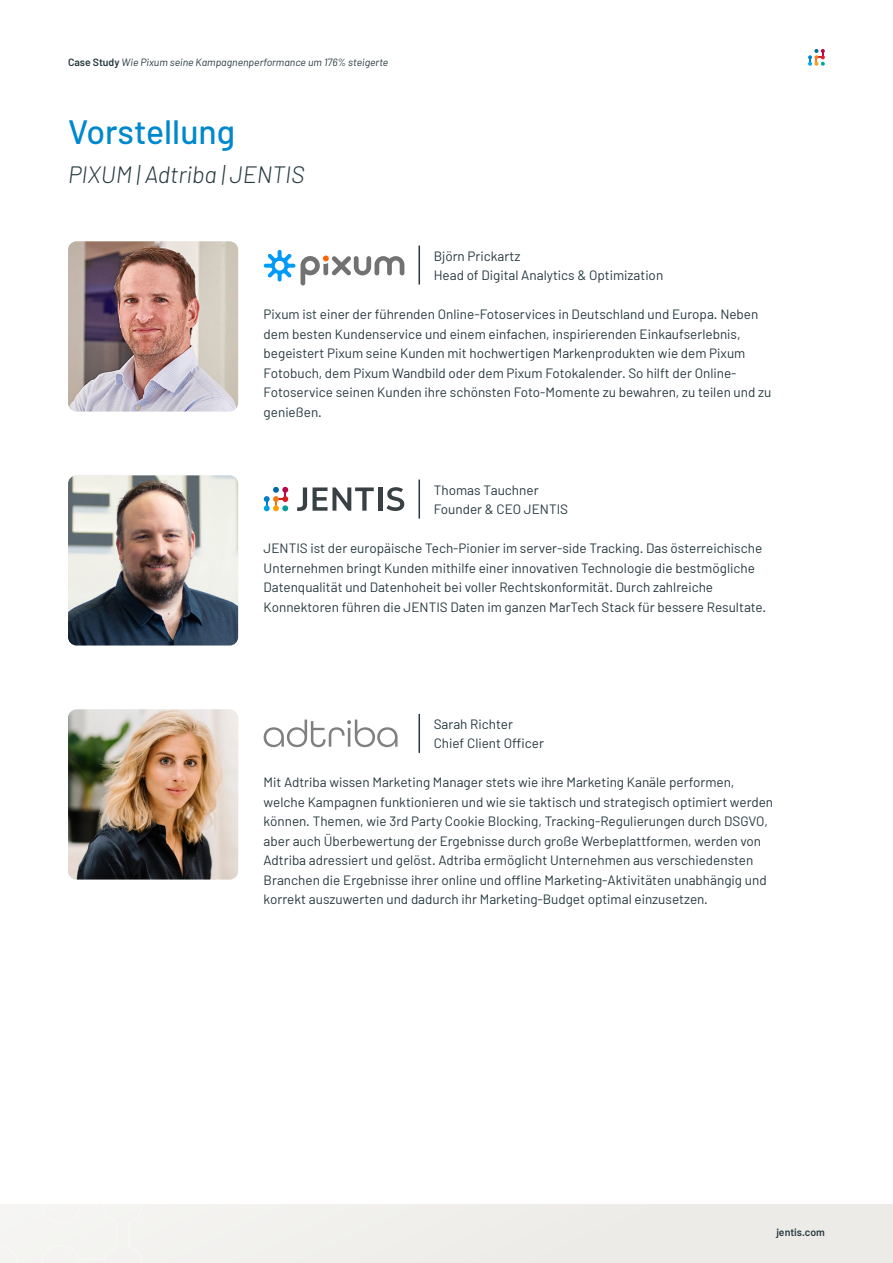
<style>
.page{position:relative;width:893px;height:1263px;background:#fff}
.page>*{position:absolute;margin:0;border:0;box-sizing:border-box;transform-origin:0 0}
.t1{font:500 33.75px "Barlow";color:#0088ce}
.Copytext{font:italic 300 23.7px "Barlow";color:#27393f}
.Copytext-2{font:13.5px "Barlow";color:#27393f}
.t2{font:italic 10.5px "Barlow";color:#27393f}
.t3{font:600 10.5px "Barlow";color:#27393f}
.s1{font-weight:600;font-style:normal}
</style>
<div class="page">
<div style="left:0;top:1205px;width:893px;height:58px;background:#eeede9"></div>
<svg style="left:808px;top:49px;width:17px;height:17px"></svg>
<svg style="left:0;top:1245px;width:18px;height:18px"></svg>
<svg style="left:40px;top:1205px;width:103px;height:58px"></svg>
<img style="left:68px;top:241px;width:170px;height:170px">
<img style="left:68px;top:475px;width:170px;height:170px">
<img style="left:68px;top:709px;width:170px;height:170px">
<svg style="left:264px;top:719px;width:133px;height:28px"></svg>
<svg style="left:297px;top:487px;width:10px;height:24px"></svg>
<svg style="left:313px;top:487px;width:61px;height:24px"></svg>
<hr style="left:378px;top:487px;width:4px;height:24px;background:#384044">
<svg style="left:386px;top:487px;width:18px;height:24px"></svg>
<svg style="left:264px;top:487px;width:24px;height:24px"></svg>
<svg style="left:264px;top:250px;width:140px;height:35px"></svg>
<hr style="left:418px;top:246px;width:2px;height:39px;background:#27393f">
<hr style="left:418px;top:480px;width:2px;height:39px;background:#27393f">
<hr style="left:418px;top:714px;width:2px;height:39px;background:#27393f">
<p class="t2" style="left:68px;top:56px;width:322px"><span class="s1">Case Study</span> Wie Pixum seine Kampagnenperformance um 176% steigerte</p>
<h1 class="t1" style="left:68px;top:111px;width:169px">Vorstellung</h1>
<p class="Copytext" style="left:68px;top:160px;width:238px">PIXUM | Adtriba | JENTIS</p>
<p class="Copytext-2" style="left:434px;top:248px;width:88px">Björn Prickartz</p>
<p class="Copytext-2" style="left:434px;top:267px;width:231px">Head of Digital Analytics &amp; Optimization</p>
<p class="Copytext-2" style="left:264px;top:306px;width:496px">Pixum ist einer der führenden Online-Fotoservices in Deutschland und Europa. Neben</p>
<p class="Copytext-2" style="left:264px;top:326px;width:478px">dem besten Kundenservice und einem einfachen, inspirierenden Einkaufserlebnis,</p>
<p class="Copytext-2" style="left:264px;top:345px;width:483px">begeistert Pixum seine Kunden mit hochwertigen Markenprodukten wie dem Pixum</p>
<p class="Copytext-2" style="left:264px;top:365px;width:474px">Fotobuch, dem Pixum Wandbild oder dem Pixum Fotokalender. So hilft der Online-</p>
<p class="Copytext-2" style="left:264px;top:384px;width:509px">Fotoservice seinen Kunden ihre schönsten Foto-Momente zu bewahren, zu teilen und zu</p>
<p class="Copytext-2" style="left:264px;top:404px;width:60px">genießen.</p>
<p class="Copytext-2" style="left:434px;top:482px;width:106px">Thomas Tauchner</p>
<p class="Copytext-2" style="left:434px;top:501px;width:136px">Founder &amp; CEO JENTIS</p>
<p class="Copytext-2" style="left:264px;top:540px;width:500px">JENTIS ist der europäische Tech-Pionier im server-side Tracking. Das österreichische</p>
<p class="Copytext-2" style="left:264px;top:560px;width:493px">Unternehmen bringt Kunden mithilfe einer innovativen Technologie die bestmögliche</p>
<p class="Copytext-2" style="left:264px;top:579px;width:451px">Datenqualität und Datenhoheit bei voller Rechtskonformität. Durch zahlreiche</p>
<p class="Copytext-2" style="left:264px;top:599px;width:504px">Konnektoren führen die JENTIS Daten im ganzen MarTech Stack für bessere Resultate.</p>
<p class="Copytext-2" style="left:434px;top:716px;width:81px">Sarah Richter</p>
<p class="Copytext-2" style="left:434px;top:735px;width:112px">Chief Client Officer</p>
<p class="Copytext-2" style="left:264px;top:774px;width:472px">Mit Adtriba wissen Marketing Manager stets wie ihre Marketing Kanäle performen,</p>
<p class="Copytext-2" style="left:264px;top:794px;width:511px">welche Kampagnen funktionieren und wie sie taktisch und strategisch optimiert werden</p>
<p class="Copytext-2" style="left:264px;top:813px;width:506px">können. Themen, wie 3rd Party Cookie Blocking, Tracking-Regulierungen durch DSGVO,</p>
<p class="Copytext-2" style="left:264px;top:833px;width:499px">aber auch Überbewertung der Ergebnisse durch große Werbeplattformen, werden von</p>
<p class="Copytext-2" style="left:264px;top:852px;width:491px">Adtriba adressiert und gelöst. Adtriba ermöglicht Unternehmen aus verschiedensten</p>
<p class="Copytext-2" style="left:264px;top:872px;width:504px">Branchen die Ergebnisse ihrer online und offline Marketing-Aktivitäten unabhängig und</p>
<p class="Copytext-2" style="left:264px;top:891px;width:446px">korrekt auszuwerten und dadurch ihr Marketing-Budget optimal einzusetzen.</p>
<p class="t3" style="left:776px;top:1226px;width:50px">jentis.com</p>
</div>
